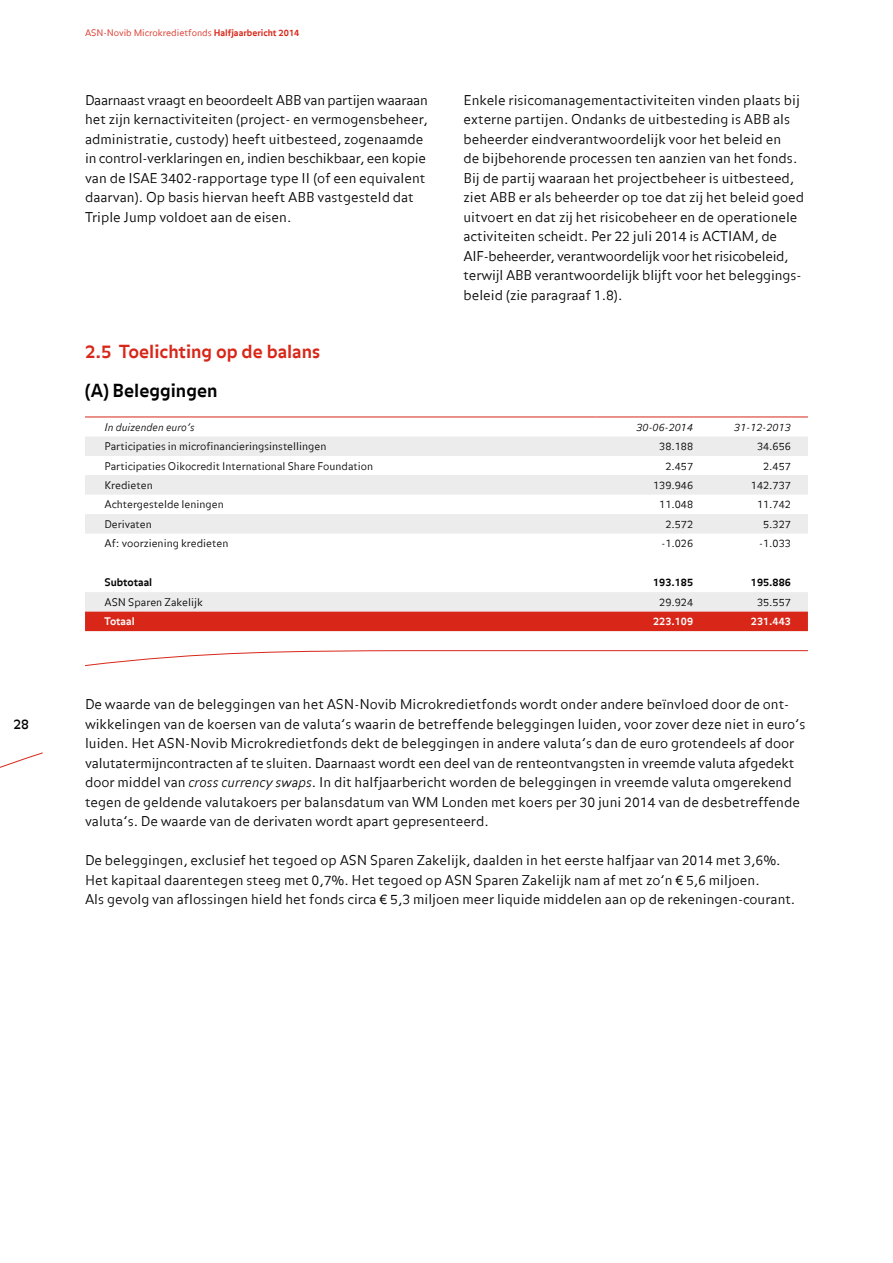
<style>
.page{position:relative;width:893px;height:1263px;background:#fff}
.page>*{position:absolute;margin:0;border:0;box-sizing:border-box;transform-origin:0 0}
.t1{font:700 18px "Balance Offc";color:#d82618}
.t2{font:700 18px "Balance Offc";color:#000}
.t3{font:300 13.5px/19.5px "Balance Offc";color:#000}
.t4{font:13.5px "Balance Offc";color:#000}
.t5{font:300 10.5px "Balance Offc";color:#000}
.t6{font:italic 300 10.5px "Balance Offc";color:#000}
.t7{font:700 10.5px "Balance Offc";color:#000}
.t8{font:700 10.5px "Balance Offc";color:#fff}
.t9{font:300 9px "Balance Offc";color:#d82618}
.s1{font-weight:700}
.s2{font-style:italic}
</style>
<div class="page">
<svg style="left:0;top:752px;width:43px;height:16px"></svg>
<svg style="left:85px;top:436px;width:723px;height:176px"></svg>
<div style="left:85px;top:612px;width:723px;height:19px;background:#d82618"></div>
<hr style="left:85px;top:417px;width:510px;height:1px;background:#d82618">
<hr style="left:595px;top:417px;width:98px;height:1px;background:#d82618">
<hr style="left:693px;top:417px;width:98px;height:1px;background:#d82618">
<svg style="left:791px;top:417px;width:17px;height:1px"></svg>
<svg style="left:85px;top:650px;width:723px;height:16px"></svg>
<p class="t4" style="left:13px;top:716px;width:17px">28</p>
<p class="t9" style="left:85px;top:28px;width:216px">ASN-Novib Microkredietfonds <span class="s1">Halfjaarbericht 2014</span></p>
<p class="t3" style="left:85px;top:91px;width:344px">Daarnaast vraagt en beoordeelt ABB van partijen waaraan het zijn kernactiviteiten (project- en vermogensbeheer, administratie, custody) heeft uitbesteed, zogenaamde in control-verklaringen en, indien beschikbaar, een kopie van de ISAE 3402-rapportage type II (of een equivalent daarvan). Op basis hiervan heeft ABB vastgesteld dat Triple Jump voldoet aan de eisen.</p>
<h1 class="t1" style="left:85px;top:341px;width:237px">2.5 Toelichting op de balans</h1>
<p class="t3" style="left:463px;top:91px;width:342px">Enkele risicomanagementactiviteiten vinden plaats bij externe partijen. Ondanks de uitbesteding is ABB als beheerder eindverantwoordelijk voor het beleid en<br>de bijbehorende processen ten aanzien van het fonds.<br>Bij de partij waaraan het projectbeheer is uitbesteed, ziet ABB er als beheerder op toe dat zij het beleid goed uitvoert en dat zij het risicobeheer en de operationele activiteiten scheidt. Per 22 juli 2014 is ACTIAM, de AIF-beheerder, verantwoordelijk voor het risicobeleid, terwijl ABB verantwoordelijk blijft voor het beleggings&shy;beleid (zie paragraaf 1.8).</p>
<h1 class="t2" style="left:85px;top:380px;width:134px">(A) Beleggingen</h1>
<p class="t6" style="left:105px;top:421px;width:92px">In duizenden euro’s</p>
<p class="t6" style="left:636px;top:421px;width:58px">30-06-2014</p>
<p class="t6" style="left:734px;top:421px;width:58px">31-12-2013</p>
<p class="t5" style="left:105px;top:440px;width:223px">Participaties in microfinancieringsinstellingen</p>
<p class="t5" style="left:659px;top:440px;width:35px">38.188</p>
<p class="t5" style="left:757px;top:440px;width:35px">34.656</p>
<p class="t5" style="left:105px;top:460px;width:270px">Participaties Oikocredit International Share Foundation</p>
<p class="t5" style="left:665px;top:460px;width:29px">2.457</p>
<p class="t5" style="left:763px;top:460px;width:29px">2.457</p>
<p class="t5" style="left:105px;top:479px;width:50px">Kredieten</p>
<p class="t5" style="left:653px;top:479px;width:42px">139.946</p>
<p class="t5" style="left:751px;top:479px;width:42px">142.737</p>
<p class="t5" style="left:105px;top:498px;width:121px">Achtergestelde leningen</p>
<p class="t5" style="left:659px;top:498px;width:35px">11.048</p>
<p class="t5" style="left:757px;top:498px;width:35px">11.742</p>
<p class="t5" style="left:105px;top:518px;width:49px">Derivaten</p>
<p class="t5" style="left:665px;top:518px;width:29px">2.572</p>
<p class="t5" style="left:763px;top:518px;width:29px">5.327</p>
<p class="t5" style="left:105px;top:537px;width:125px">Af: voorziening kredieten</p>
<p class="t5" style="left:661px;top:537px;width:33px">-1.026</p>
<p class="t5" style="left:759px;top:537px;width:33px">-1.033</p>
<p class="t7" style="left:105px;top:576px;width:49px">Subtotaal</p>
<p class="t7" style="left:653px;top:576px;width:42px">193.185</p>
<p class="t7" style="left:751px;top:576px;width:42px">195.886</p>
<p class="t5" style="left:105px;top:596px;width:100px">ASN Sparen Zakelijk</p>
<p class="t5" style="left:659px;top:596px;width:35px">29.924</p>
<p class="t5" style="left:757px;top:596px;width:35px">35.557</p>
<p class="t8" style="left:105px;top:615px;width:32px">Totaal</p>
<p class="t8" style="left:653px;top:615px;width:42px">223.109</p>
<p class="t8" style="left:751px;top:615px;width:42px">231.443</p>
<p class="t3" style="left:85px;top:695px;width:722px">De waarde van de beleggingen van het ASN-Novib Microkredietfonds wordt onder andere beïnvloed door de ont&shy;wikkelingen van de koersen van de valuta’s waarin de betreffende beleggingen luiden, voor zover deze niet in euro’s luiden. Het ASN-Novib Microkredietfonds dekt de beleggingen in andere valuta’s dan de euro grotendeels af door valutatermijncontracten af te sluiten. Daarnaast wordt een deel van de renteontvangsten in vreemde valuta afgedekt door middel van <span class="s2">cross currency swaps</span>. In dit halfjaarbericht worden de beleggingen in vreemde valuta omgerekend tegen de geldende valutakoers per balansdatum van WM Londen met koers per 30 juni 2014 van de desbetreffende valuta’s. De waarde van de derivaten wordt apart gepresenteerd.</p>
<p class="t3" style="left:85px;top:851px;width:712px">De beleggingen, exclusief het tegoed op ASN Sparen Zakelijk, daalden in het eerste halfjaar van 2014 met 3,6%.<br>Het kapitaal daarentegen steeg met 0,7%. Het tegoed op ASN Sparen Zakelijk nam af met zo’n € 5,6 miljoen.<br>Als gevolg van aflossingen hield het fonds circa € 5,3 miljoen meer liquide middelen aan op de rekeningen-courant.</p>
</div>
